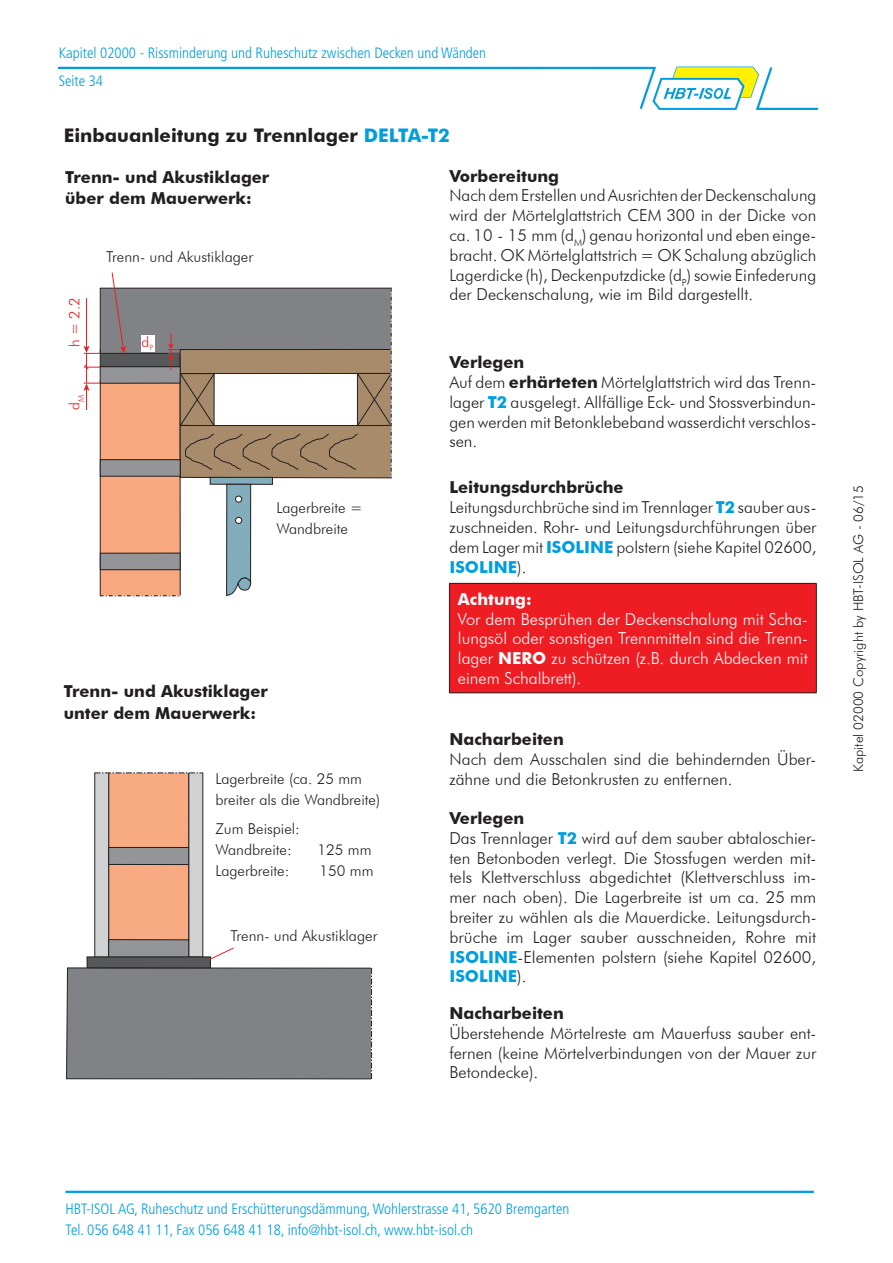
<style>
.page{position:relative;width:893px;height:1263px;background:#fff}
.page>*{position:absolute;margin:0;border:0;box-sizing:border-box;transform-origin:0 0}
.t1{font:700 18.75px "Futura BT";color:#231f20}
.t2{font:300 16.5px/19.8px "Futura BT";color:#231f20}
.t3{font:300 16.5px/19.8px "Futura BT";color:#fff;text-align:justify}
.t4{font:700 16.5px/21.6px "Futura BT";color:#231f20}
.t5{font:700 16.5px "Futura BT";color:#fff}
.t6{font:300 condensed 15px/27.9px "Frutiger LT Std";color:#009edf}
.t7{font:300 15px/21px "Futura BT";color:#231f20}
.t8{font:300 14.55px "Futura BT";color:#ee1d23}
.t9{font:300 13.5px "Futura BT";color:#231f20}
.s1{color:#009edf}
.s2{font-weight:700}
.s3{font-weight:700;color:#009edf}
</style>
<div class="page">
<svg style="left:59px;top:66px;width:758px;height:44px"></svg>
<hr style="left:65px;top:1191px;width:749px;height:2px;background:#009edf">
<div style="left:449px;top:583px;width:367px;height:110px;background:#ee1d23"></div>
<hr style="left:449px;top:583px;width:368px;height:1px;background:#231f20">
<hr style="left:449px;top:584px;width:1px;height:108px;background:#231f20">
<hr style="left:816px;top:584px;width:1px;height:108px;background:#231f20">
<hr style="left:449px;top:692px;width:368px;height:1px;background:#231f20">
<svg style="left:83px;top:272px;width:309px;height:324px"></svg>
<div style="left:87px;top:957px;width:124px;height:11px;background:#57585a"></div>
<div style="left:87px;top:956px;width:124px;height:12px;border:1px solid #231f20"></div>
<svg style="left:209px;top:947px;width:25px;height:13px"></svg>
<svg style="left:94px;top:772px;width:109px;height:185px;background:#d6aa93"></svg>
<svg style="left:372px;top:968px;width:1px;height:111px"></svg>
<div style="left:66px;top:967px;width:306px;height:112px;background:#808285"></div>
<p class="t6" style="left:59px;top:39px;width:429px">Kapitel 02000 - Rissminderung und Ruheschutz zwischen Decken und Wänden<br>Seite 34</p>
<p class="t1" style="left:64px;top:124px;width:387px">Einbauanleitung zu Trennlager <span class="s1">DELTA-T2</span></p>
<p class="t4" style="left:65px;top:166px;width:206px">Trenn- und Akustiklager über dem Mauerwerk:</p>
<p class="t8" style="left:65px;top:347px;width:50px;rotate:-90deg">h = 2.2</p>
<p class="t8" style="left:65px;top:410px;width:16px;rotate:-90deg">d<sub>M</sub></p>
<p class="t7" style="left:106px;top:246px;width:148px">Trenn- und Akustiklager</p>
<p class="t8" style="left:142px;top:333px;width:13px">d<sub>P</sub></p>
<p class="t7" style="left:276px;top:497px;width:88px">Lagerbreite =<br>Wandbreite</p>
<p class="t4" style="left:64px;top:680px;width:206px">Trenn- und Akustiklager unter dem Mauerwerk:</p>
<p class="t7" style="left:215px;top:768px;width:166px">Lagerbreite (ca. 25 mm breiter als die Wandbreite)</p>
<p class="t7" style="left:215px;top:818px;width:86px">Zum Beispiel:<br>Wandbreite:</p>
<p class="t7" style="left:318px;top:839px;width:55px">125 mm</p>
<p class="t7" style="left:215px;top:860px;width:75px">Lagerbreite:</p>
<p class="t7" style="left:320px;top:860px;width:55px">150 mm</p>
<p class="t7" style="left:231px;top:925px;width:148px">Trenn- und Akustiklager</p>
<p class="t4" style="left:449px;top:165px;width:111px">Vorbereitung</p>
<p class="t2" style="left:449px;top:185px;width:368px;text-align:justify">Nach dem Erstellen und Ausrichten der Deckenschalung wird der Mörtelglattstrich CEM 300 in der Dicke von ca. 10 - 15 mm (d<sub>M</sub>) genau horizontal und eben einge&shy;bracht. OK Mörtelglattstrich = OK Schalung abzüglich Lagerdicke (h), Deckenputzdicke (d<sub>P</sub>) sowie Einfederung der Deckenschalung, wie im Bild dargestellt.</p>
<p class="t2" style="left:449px;top:352px;width:368px"><span class="s2">Verlegen<br></span>Auf dem <span class="s2">erhärteten</span> Mörtelglattstrich wird das Trenn&shy;lager <span class="s3">T2</span> ausgelegt. Allfällige Eck- und Stossverbindun&shy;gen werden mit Betonklebeband wasserdicht verschlos&shy;sen.</p>
<p class="t2" style="left:449px;top:478px;width:369px"><span class="s2">Leitungsdurchbrüche<br></span>Leitungsdurchbrüche sind im Trennlager <span class="s3">T2</span> sauber aus&shy;zuschneiden. Rohr- und Leitungsdurchführungen über dem Lager mit <span class="s3">ISOLINE</span> polstern (siehe Kapitel 02600, <span class="s3">ISOLINE</span>).</p>
<p class="t5" style="left:458px;top:589px;width:75px">Achtung:</p>
<p class="t3" style="left:458px;top:609px;width:351px">Vor dem Besprühen der Deckenschalung mit Scha&shy;lungsöl oder sonstigen Trennmitteln sind die Trenn&shy;lager <span class="s2">NERO</span> zu schützen (z.B. durch Abdecken mit einem Schalbrett).</p>
<p class="t4" style="left:449px;top:728px;width:116px">Nacharbeiten</p>
<p class="t2" style="left:449px;top:749px;width:368px">Nach dem Ausschalen sind die behindernden Über&shy;zähne und die Betonkrusten zu entfernen.</p>
<p class="t2" style="left:449px;top:808px;width:368px"><span class="s2">Verlegen<br></span>Das Trennlager <span class="s3">T2</span> wird auf dem sauber abtaloschier&shy;ten Betonboden verlegt. Die Stossfugen werden mit&shy;tels Klettverschluss abgedichtet (Klettverschluss im&shy;mer nach oben). Die Lagerbreite ist um ca. 25 mm breiter zu wählen als die Mauerdicke. Leitungsdurch&shy;brüche im Lager sauber ausschneiden, Rohre mit <span class="s3">ISOLINE</span>-Elementen polstern (siehe Kapitel 02600, <span class="s3">ISOLINE</span>).</p>
<p class="t4" style="left:449px;top:1002px;width:116px">Nacharbeiten</p>
<p class="t2" style="left:449px;top:1023px;width:368px;text-align:justify">Überstehende Mörtelreste am Mauerfuss sauber ent&shy;fernen (keine Mörtelverbindungen von der Mauer zur Betondecke).</p>
<p class="t9" style="left:850px;top:772px;width:288px;rotate:-90deg">Kapitel 02000 Copyright by HBT-ISOL AG - 06/15</p>
<p class="t6" style="left:65px;top:1198px;width:505px;line-height:21px">HBT-ISOL AG, Ruheschutz und Erschütterungsdämmung, Wohlerstrasse 41, 5620 Bremgarten<br>Tel. 056 648 41 11, Fax 056 648 41 18, info@hbt-isol.ch, www.hbt-isol.ch</p>
</div>
